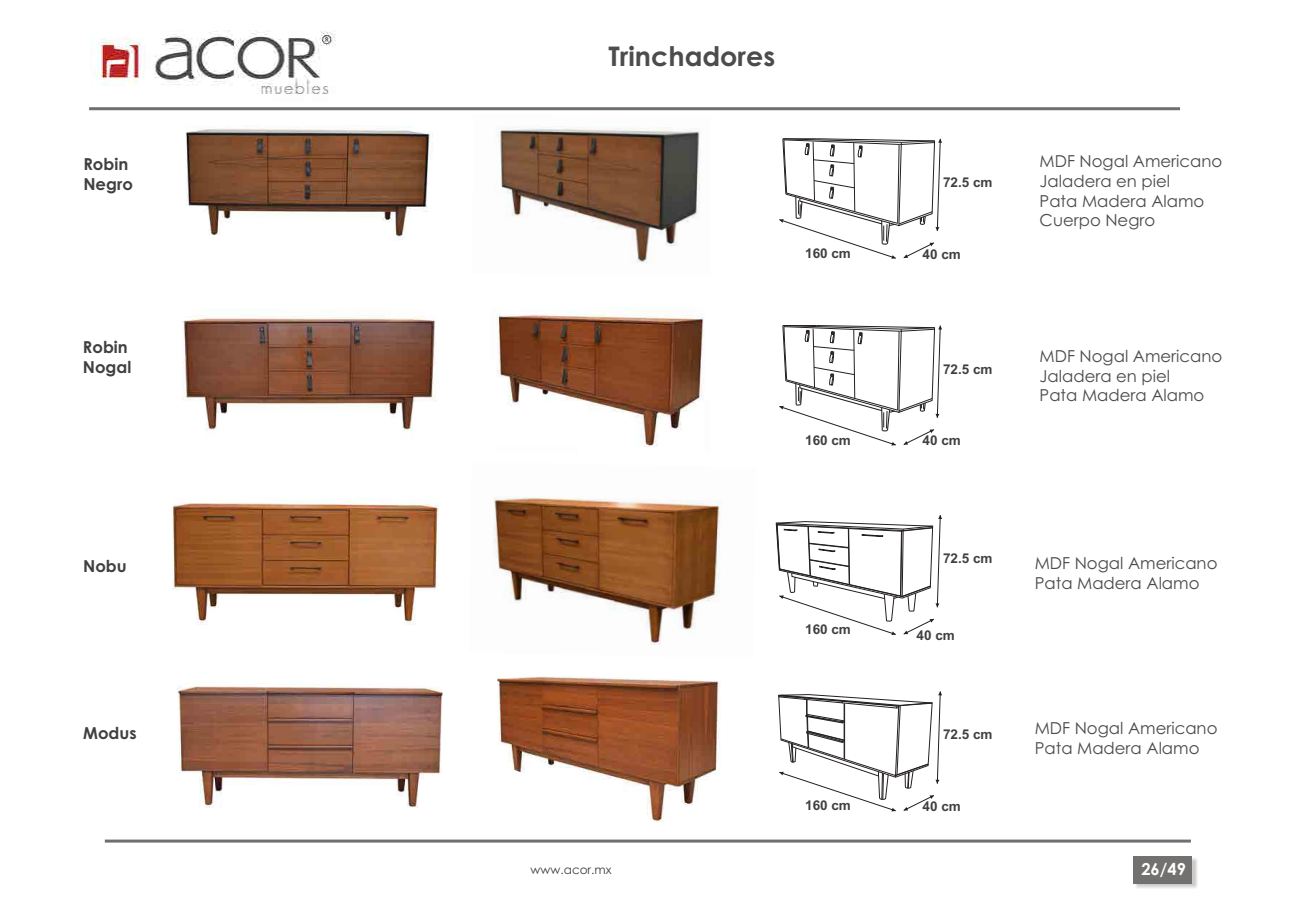
<style>
.page{position:relative;width:1290px;height:920px;background:#fff}
.page>*{position:absolute;margin:0;border:0;box-sizing:border-box;transform-origin:0 0}
.t1{font:700 27px "Century Gothic";color:#4c4c4c}
.t2{font:16.5px/19.6px "Century Gothic";color:#4c4c4c}
.t3{font:700 16.5px/20px "Century Gothic";color:#404041}
.t4{font:700 16.5px "Century Gothic";color:#fff}
.t5{font:700 13.5px "Arial";color:#404041}
.t6{font:12px "Century Gothic";color:#404041}
</style>
<div class="page">
<img style="left:185px;top:110px;width:258px;height:130px">
<img style="left:91px;top:30px;width:255px;height:91px">
<img style="left:1136px;top:858px;width:61px;height:30px">
<div style="left:1133px;top:856px;width:58px;height:28px;background:#737070"></div>
<hr style="left:89px;top:107px;width:1091px;height:3px;background:#6d6f71">
<hr style="left:105px;top:840px;width:1086px;height:3px;background:#6d6f71">
<img style="left:495px;top:126px;width:205px;height:138px">
<img style="left:172px;top:498px;width:267px;height:127px">
<img style="left:494px;top:496px;width:227px;height:149px">
<svg style="left:779px;top:138px;width:163px;height:121px"></svg>
<svg style="left:776px;top:515px;width:166px;height:120px"></svg>
<svg style="left:779px;top:325px;width:163px;height:121px"></svg>
<svg style="left:778px;top:691px;width:164px;height:121px"></svg>
<img style="left:177px;top:684px;width:266px;height:124px">
<img style="left:497px;top:676px;width:223px;height:146px">
<img style="left:182px;top:311px;width:254px;height:125px">
<img style="left:496px;top:308px;width:208px;height:139px">
<p class="t3" style="left:83px;top:155px;width:51px">Robin<br>Negro</p>
<h1 class="t1" style="left:608px;top:46px;width:168px">Trinchadores</h1>
<p class="t5" style="left:943px;top:177px;width:51px">72.5 cm</p>
<p class="t5" style="left:805px;top:248px;width:47px">160 cm</p>
<p class="t5" style="left:922px;top:249px;width:40px">40 cm</p>
<p class="t2" style="left:1039px;top:153px;width:184px">MDF Nogal Americano<br>Jaladera en piel<br>Pata Madera Alamo<br>Cuerpo Negro</p>
<p class="t3" style="left:83px;top:339px;width:50px">Robin<br>Nogal</p>
<p class="t2" style="left:1039px;top:348px;width:184px">MDF Nogal Americano<br>Jaladera en piel<br>Pata Madera Alamo</p>
<p class="t5" style="left:943px;top:364px;width:51px">72.5 cm</p>
<p class="t3" style="left:83px;top:557px;width:45px">Nobu</p>
<p class="t5" style="left:805px;top:435px;width:47px">160 cm</p>
<p class="t5" style="left:922px;top:436px;width:40px">40 cm</p>
<p class="t5" style="left:805px;top:624px;width:47px">160 cm</p>
<p class="t5" style="left:943px;top:553px;width:51px">72.5 cm</p>
<p class="t5" style="left:916px;top:630px;width:40px">40 cm</p>
<p class="t3" style="left:83px;top:724px;width:55px">Modus</p>
<p class="t5" style="left:943px;top:729px;width:51px">72.5 cm</p>
<p class="t5" style="left:805px;top:801px;width:47px">160 cm</p>
<p class="t5" style="left:922px;top:801px;width:40px">40 cm</p>
<p class="t2" style="left:1035px;top:555px;width:184px">MDF Nogal Americano<br>Pata Madera Alamo</p>
<p class="t2" style="left:1035px;top:720px;width:184px">MDF Nogal Americano<br>Pata Madera Alamo</p>
<p class="t6" style="left:530px;top:865px;width:83px">www.acor.mx</p>
<p class="t4" style="left:1141px;top:862px;width:46px">26/49</p>
</div>
